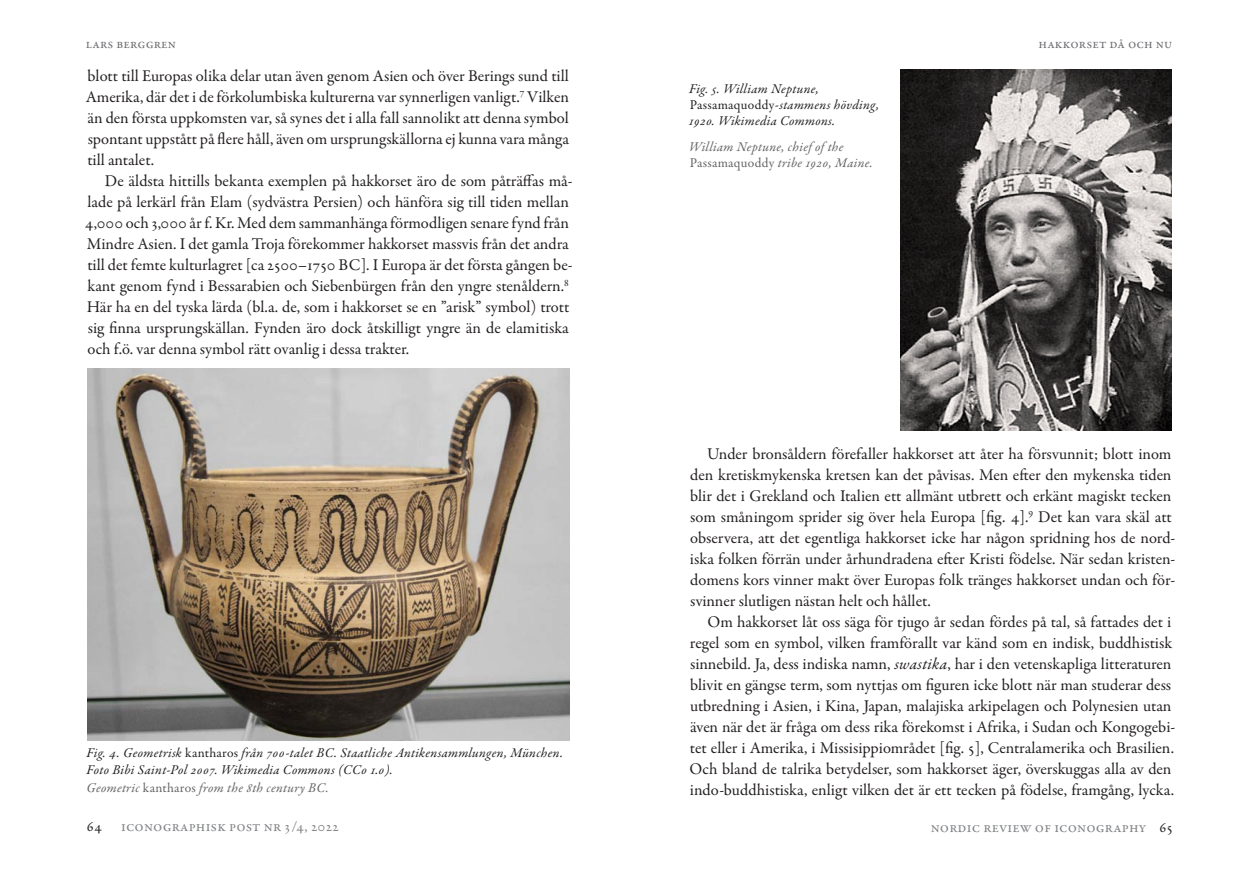
<style>
.page{position:relative;width:1259px;height:893px;background:#fff}
.page>*{position:absolute;margin:0;border:0;box-sizing:border-box;transform-origin:0 0}
.Brödtext_indrag{font:16.5px/21px "Garamond Premr Pro";letter-spacing:-.005em;color:#231f20}
.t1{font:15px "Garamond Premr Pro";letter-spacing:.01em;color:#808285}
.t2{font:15px "Garamond Premr Pro";color:#231f20}
.Bildtext{font:italic 13.5px/16.2px "Garamond Premr Pro";letter-spacing:.02em;color:#231f20}
.Captions_in_English{font:italic 13.5px "Garamond Premr Pro";letter-spacing:.02em;color:#636366}
.t3{font:13.5px "Garamond Premr Pro";letter-spacing:.01em;color:#6c6d70}
.s1{font-style:normal}
.s2{font-style:italic}
.s3{color:#231f20}
</style>
<div class="page">
<img style="left:87px;top:368px;width:482px;height:372px">
<img style="left:901px;top:69px;width:271px;height:362px">
<p class="t3" style="left:86px;top:35px;width:92px">lars berggren</p>
<p class="Brödtext_indrag" style="left:86px;top:66px;width:485px;text-align:justify">blott till Europas olika delar utan även genom Asien och över Berings sund till Amerika, där det i de förkolumbiska kulturerna var synnerligen vanligt.<sup>7</sup> Vilken än den första uppkomsten var, så synes det i alla fall sannolikt att denna symbol spontant uppstått på flere håll, även om ursprungskällorna ej kunna vara många till antalet.</p>
<p class="Brödtext_indrag" style="left:84px;top:171px;width:490px;text-indent:20px">De äldsta hittills bekanta exemplen på hakkorset äro de som påträffas må&shy;lade på lerkärl från Elam (sydvästra Persien) och hänföra sig till tiden mellan 4,000 och 3,000 år f. Kr. Med dem sammanhänga förmodligen senare fynd från Mindre Asien. I det gamla Troja förekommer hakkorset massvis från det andra till det femte kulturlagret [ca 2500–1750 BC]. I Europa är det första gången be&shy;kant genom fynd i Bessarabien och Siebenbürgen från den yngre stenåldern.<sup>8<br></sup>Här ha en del tyska lärda (bl.a. de, som i hakkorset se en ”arisk” symbol) trott sig finna ursprungskällan. Fynden äro dock åtskilligt yngre än de elamitiska och f.ö. var denna symbol rätt ovanlig i dessa trakter.</p>
<p class="Bildtext" style="left:87px;top:746px;width:478px">Fig. 4. Geometrisk <span class="s1">kantharos</span> från 700-talet BC. Staatliche Antikensammlungen, München.<br>Foto Bibi Saint-Pol 2007. Wikimedia Commons (CC0 1.0).</p>
<p class="Captions_in_English" style="left:87px;top:779px;width:244px">Geometric <span class="s1">kantharos</span> from the 8th century BC.</p>
<p class="t2" style="left:87px;top:817px;width:17px">64</p>
<p class="t1" style="left:121px;top:817px;width:219px">iconographisk post nr 3/4, 2022</p>
<p class="Bildtext" style="left:689px;top:81px;width:131px">Fig. 5. William Neptune,</p>
<p class="Bildtext" style="left:689px;top:97px;width:192px"><span class="s1">Passamaquoddy</span>-stammens hövding,<br>1920. Wikimedia Commons.</p>
<p class="Captions_in_English" style="left:689px;top:138px;width:156px">William Neptune, chief of the</p>
<p class="Captions_in_English" style="left:690px;top:155px;width:185px"><span class="s1">Passamaquoddy</span> tribe 1920, Maine.</p>
<p class="t3" style="left:1038px;top:36px;width:135px">hakkorset då och nu</p>
<p class="Brödtext_indrag" style="left:690px;top:444px;width:487px;text-indent:17px">Under bronsåldern förefaller hakkorset att åter ha försvunnit; blott inom den kretiskmykenska kretsen kan det påvisas. Men efter den mykenska tiden blir det i Grekland och Italien ett allmänt utbrett och erkänt magiskt tecken som småningom sprider sig över hela Europa [fig. 4].<sup>9</sup> Det kan vara skäl att observera, att det egentliga hakkorset icke har någon spridning hos de nord&shy;iska folken förrän under århundradena efter Kristi födelse. När sedan kristen&shy;domens kors vinner makt över Europas folk tränges hakkorset undan och för&shy;svinner slutligen nästan helt och hållet.</p>
<p class="Brödtext_indrag" style="left:689px;top:612px;width:487px;text-indent:18px">Om hakkorset låt oss säga för tjugo år sedan fördes på tal, så fattades det i regel som en symbol, vilken framförallt var känd som en indisk, buddhistisk sinnebild. Ja, dess indiska namn, <span class="s2">swastika</span>, har i den vetenskapliga litteraturen blivit en gängse term, som nyttjas om figuren icke blott när man studerar dess utbredning i Asien, i Kina, Japan, malajiska arkipelagen och Polynesien utan även när det är fråga om dess rika förekomst i Afrika, i Sudan och Kongogebi&shy;tet eller i Amerika, i Missisippiområdet [fig. 5], Centralamerika och Brasilien.<br>Och bland de talrika betydelser, som hakkorset äger, överskuggas alla av den indo-buddhistiska, enligt vilken det är ett tecken på födelse, framgång, lycka.</p>
<p class="t1" style="left:930px;top:818px;width:243px">nordic review of iconography <span class="s3">65</span></p>
</div>
